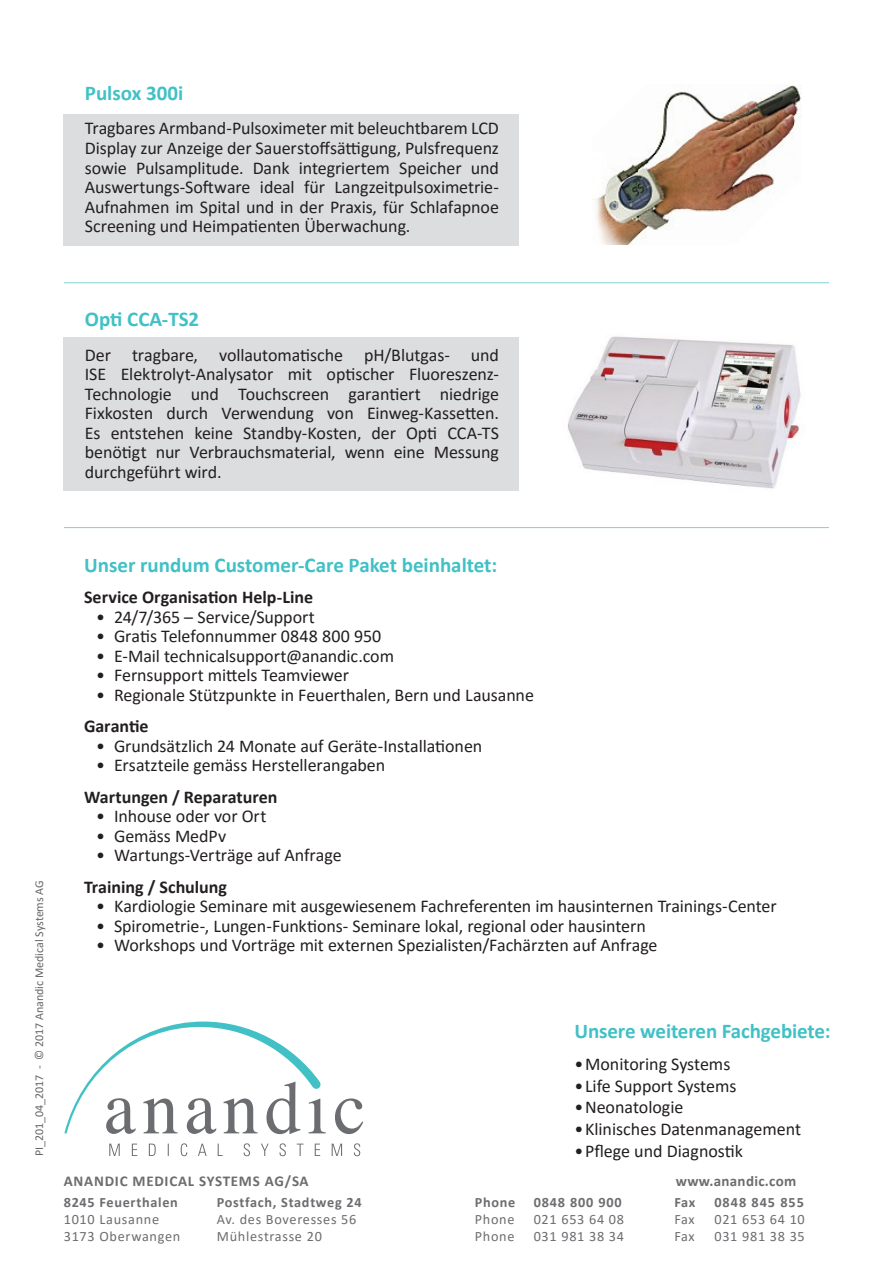
<style>
.page{position:relative;width:893px;height:1263px;background:#fff}
.page>*{position:absolute;margin:0;border:0;box-sizing:border-box;transform-origin:0 0}
.t1{font:700 21px "Calibri";color:#41c1c6}
.t2{font:18px/19.5px "Calibri";letter-spacing:-.005em;color:#231f20;text-align:justify}
.t3{font:700 18px "Calibri";letter-spacing:-.005em;color:#231f20}
.t4{font:700 15px "Calibri";letter-spacing:.045em;color:#6c6d70}
.t5{font:700 15px "Calibri";letter-spacing:.02em;color:#6c6d70}
.t6{font:14.25px "Calibri";letter-spacing:.05em;color:#6c6d70}
.t7{font:700 14.25px "Calibri";letter-spacing:.05em;color:#6c6d70}
.t8{font:700 14.25px "Calibri";letter-spacing:.07em;color:#6c6d70}
._05_Grundtext{font:12px "Calibri";color:#666669}
</style>
<div class="page">
<svg style="left:64px;top:1021px;width:299px;height:113px"></svg>
<svg style="left:109px;top:1143px;width:251px;height:13px"></svg>
<div style="left:64px;top:337px;width:455px;height:153px;background:#dcdddf"></div>
<div style="left:64px;top:114px;width:455px;height:132px;background:#dcdddf"></div>
<hr style="left:64px;top:282px;width:765px;height:1px;background:#84d0d5">
<img style="left:593px;top:85px;width:208px;height:160px">
<img style="left:568px;top:336px;width:233px;height:153px">
<hr style="left:64px;top:527px;width:765px;height:1px;background:#84d0d5">
<p class="t1" style="left:85px;top:78px;width:100px">Pulsox 300i</p>
<p class="t2" style="left:85px;top:118px;width:416px">Tragbares Armband-Pulsoximeter mit beleuchtbarem LCD Display zur Anzeige der Sauerstoffsättigung, Pulsfrequenz sowie Pulsamplitude. Dank integriertem Speicher und Auswertungs-Software ideal für Langzeitpulsoximetrie-Aufnahmen im Spital und in der Praxis, für Schlafapnoe Screening und Heimpatienten Überwachung.</p>
<p class="t1" style="left:85px;top:304px;width:116px">Opti CCA-TS2</p>
<p class="t2" style="left:85px;top:344px;width:416px">Der tragbare, vollautomatische pH/Blutgas- und ISE Elektrolyt-Analysator mit optischer Fluoreszenz-Technologie und Touchscreen garantiert niedrige Fixkosten durch Verwendung von Einweg-Kassetten.<br>Es entstehen keine Standby-Kosten, der Opti CCA-TS benötigt nur Verbrauchsmaterial, wenn eine Messung durchgeführt wird.</p>
<p class="_05_Grundtext" style="left:31px;top:1156px;width:278px;rotate:-90deg">PI_201_04_2017 - © 2017 Anandic Medical Systems AG</p>
<p class="t1" style="left:84px;top:550px;width:415px">Unser rundum Customer-Care Paket beinhaltet:</p>
<p class="t3" style="left:84px;top:584px;width:231px">Service Organisation Help-Line</p>
<p class="t2" style="left:96px;top:606px;width:220px">• 24/7/365 – Service/Support</p>
<p class="t2" style="left:96px;top:626px;width:287px">• Gratis Telefonnummer 0848 800 950</p>
<p class="t2" style="left:96px;top:645px;width:300px">• E-Mail technicalsupport@anandic.com</p>
<p class="t2" style="left:96px;top:665px;width:254px">• Fernsupport mittels Teamviewer</p>
<p class="t2" style="left:96px;top:684px;width:439px">• Regionale Stützpunkte in Feuerthalen, Bern und Lausanne</p>
<p class="t3" style="left:84px;top:713px;width:66px">Garantie</p>
<p class="t2" style="left:96px;top:735px;width:388px">• Grundsätzlich 24 Monate auf Geräte-Installationen</p>
<p class="t2" style="left:96px;top:755px;width:291px">• Ersatzteile gemäss Herstellerangaben</p>
<p class="t3" style="left:84px;top:784px;width:195px">Wartungen / Reparaturen</p>
<p class="t2" style="left:96px;top:806px;width:172px">• Inhouse oder vor Ort</p>
<p class="t2" style="left:96px;top:825px;width:132px">• Gemäss MedPv</p>
<p class="t2" style="left:96px;top:845px;width:247px">• Wartungs-Verträge auf Anfrage</p>
<p class="t3" style="left:84px;top:874px;width:144px">Training / Schulung</p>
<p class="t2" style="left:96px;top:896px;width:682px">• Kardiologie Seminare mit ausgewiesenem Fachreferenten im hausinternen Trainings-Center</p>
<p class="t2" style="left:96px;top:915px;width:551px">• Spirometrie-, Lungen-Funktions- Seminare lokal, regional oder hausintern</p>
<p class="t2" style="left:96px;top:935px;width:563px">• Workshops und Vorträge mit externen Spezialisten/Fachärzten auf Anfrage</p>
<p class="t1" style="left:574px;top:1016px;width:258px">Unsere weiteren Fachgebiete:</p>
<p class="t2" style="left:574px;top:1054px;width:157px">•Monitoring Systems</p>
<p class="t2" style="left:574px;top:1075px;width:163px">•Life Support Systems</p>
<p class="t2" style="left:574px;top:1097px;width:111px">•Neonatologie</p>
<p class="t2" style="left:574px;top:1119px;width:228px">•Klinisches Datenmanagement</p>
<p class="t2" style="left:574px;top:1140px;width:170px">• Pflege und Diagnostik</p>
<p class="t4" style="left:64px;top:1170px;width:246px">ANANDIC MEDICAL SYSTEMS AG/SA</p>
<p class="t5" style="left:676px;top:1170px;width:122px">www.anandic.com</p>
<p class="t7" style="left:64px;top:1192px;width:116px">8245 Feuerthalen</p>
<p class="t7" style="left:217px;top:1192px;width:146px">Postfach, Stadtweg 24</p>
<p class="t7" style="left:475px;top:1192px;width:42px">Phone</p>
<p class="t7" style="left:534px;top:1192px;width:90px">0848 800 900</p>
<p class="t7" style="left:674px;top:1192px;width:23px">Fax</p>
<p class="t8" style="left:714px;top:1192px;width:91px">0848 845 855</p>
<p class="t6" style="left:64px;top:1209px;width:97px">1010 Lausanne</p>
<p class="t6" style="left:217px;top:1209px;width:141px">Av. des Boveresses 56</p>
<p class="t6" style="left:475px;top:1209px;width:41px">Phone</p>
<p class="t6" style="left:534px;top:1209px;width:92px">021 653 64 08</p>
<p class="t6" style="left:674px;top:1209px;width:22px">Fax</p>
<p class="t6" style="left:714px;top:1209px;width:92px">021 653 64 10</p>
<p class="t6" style="left:64px;top:1226px;width:118px">3173 Oberwangen</p>
<p class="t6" style="left:217px;top:1226px;width:107px">Mühlestrasse 20</p>
<p class="t6" style="left:475px;top:1226px;width:41px">Phone</p>
<p class="t6" style="left:534px;top:1226px;width:92px">031 981 38 34</p>
<p class="t6" style="left:674px;top:1226px;width:22px">Fax</p>
<p class="t6" style="left:714px;top:1226px;width:92px">031 981 38 35</p>
</div>
